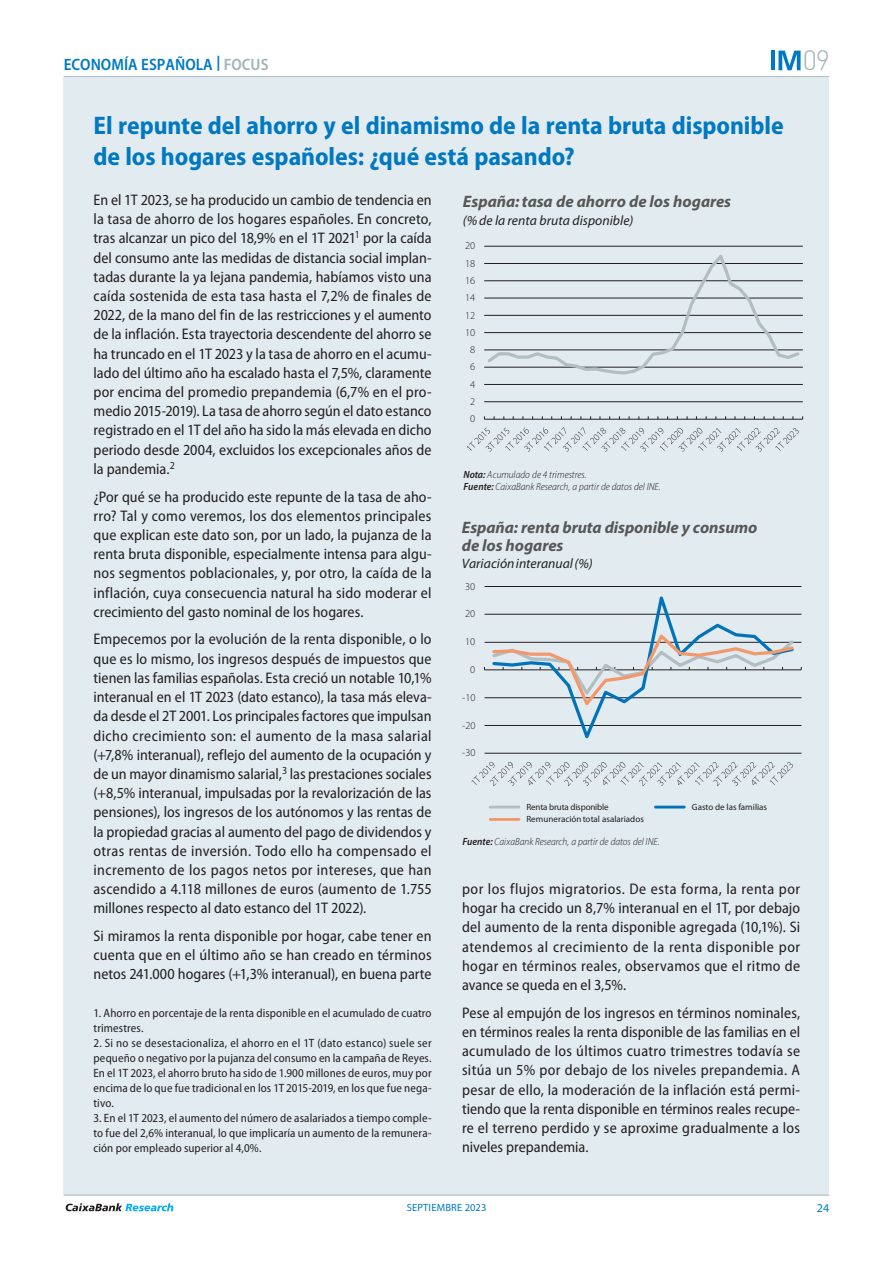
<style>
.page{position:relative;width:893px;height:1263px;background:#fff}
.page>*{position:absolute;margin:0;border:0;box-sizing:border-box;transform-origin:0 0}
.t1{font:300 27.6px "DIN Pro";color:#a1b3b9}
.Subt_Coyuntura{font:700 semi-condensed 25.5px/30.6px "Myriad Pro";color:#0079c2}
.t2{font:italic 700 16.5px/17.5px "Myriad Pro";letter-spacing:-.005em;color:#575756}
.t3{font:600 semi-condensed 16.5px "Myriad Pro";color:#0079c2}
.Texto_Focus{font:semi-condensed 15.3px/19.2px "Myriad Pro";color:#231f20;text-align:justify}
.t4{font:italic 13.65px "Myriad Pro";letter-spacing:.005em;color:#231f20}
.Notas_Focus{font:semi-condensed 12px/15px "Myriad Pro";letter-spacing:.01em;color:#231f20;text-align:justify}
.t5{font:12px "Myriad Pro";color:#0079c2}
.t6{font:italic 300 semi-condensed 10.5px/11.6px "Myriad Pro";letter-spacing:-.005em;color:#231f20}
.t7{font:300 10.5px "Myriad Pro";letter-spacing:-.005em;color:#231f20}
.t8{font:10.5px "Myriad Pro";letter-spacing:.02em;color:#0079c2}
.t9{font:9px "Myriad Pro";color:#231f20}
.t10{font:9px "Myriad Pro";letter-spacing:-.02em;color:#231f20}
.s1{color:#a1b3b9}
.s2{font-weight:600}
</style>
<div class="page">
<hr style="left:64px;top:76px;width:765px;height:1px;background:#a1b3b9">
<div style="left:64px;top:77px;width:765px;height:1118px;background:#e2ebf0"></div>
<hr style="left:64px;top:1195px;width:765px;height:1px;background:#a1b3b9">
<svg style="left:66px;top:1203px;width:107px;height:8px"></svg>
<svg style="left:778px;top:51px;width:23px;height:19px"></svg>
<hr style="left:771px;top:51px;width:4px;height:19px;background:#0079c2">
<hr style="left:484px;top:401px;width:319px;height:1px;background:#231f20">
<hr style="left:484px;top:384px;width:319px;height:1px;background:#231f20">
<hr style="left:484px;top:367px;width:319px;height:1px;background:#231f20">
<hr style="left:484px;top:350px;width:319px;height:1px;background:#231f20">
<hr style="left:484px;top:332px;width:319px;height:1px;background:#231f20">
<hr style="left:484px;top:315px;width:319px;height:1px;background:#231f20">
<hr style="left:484px;top:298px;width:319px;height:1px;background:#231f20">
<hr style="left:484px;top:280px;width:319px;height:1px;background:#231f20">
<hr style="left:484px;top:263px;width:319px;height:1px;background:#231f20">
<hr style="left:484px;top:246px;width:319px;height:1px;background:#231f20">
<hr style="left:484px;top:419px;width:319px;height:1px;background:#231f20">
<svg style="left:485px;top:254px;width:317px;height:121px"></svg>
<svg style="left:467px;top:427px;width:332px;height:25px"></svg>
<hr style="left:485px;top:753px;width:316px;height:1px;background:#231f20">
<hr style="left:485px;top:725px;width:316px;height:1px;background:#231f20">
<hr style="left:485px;top:614px;width:316px;height:1px;background:#231f20">
<hr style="left:485px;top:586px;width:316px;height:1px;background:#231f20">
<svg style="left:490px;top:596px;width:306px;height:143px"></svg>
<svg style="left:484px;top:631px;width:318px;height:79px"></svg>
<svg style="left:472px;top:762px;width:321px;height:24px"></svg>
<hr style="left:490px;top:806px;width:29px;height:2px;background:#b2bec2">
<hr style="left:655px;top:806px;width:29px;height:2px;background:#0073bb">
<hr style="left:490px;top:818px;width:29px;height:3px;background:#f3986b">
<p class="t3" style="left:64px;top:54px;width:206px">ECONOMÍA ESPAÑOLA <sup>|</sup> <span class="s1">FOCUS</span></p>
<h1 class="t1" style="left:803px;top:39px;width:29px">09</h1>
<p class="Subt_Coyuntura" style="left:94px;top:110px;width:692px">El repunte del ahorro y el dinamismo de la renta bruta disponible de los hogares españoles: ¿qué está pasando?</p>
<p class="Texto_Focus" style="left:94px;top:191px;width:340px">En el 1T 2023, se ha producido un cambio de tendencia en la tasa de ahorro de los hogares españoles. En concreto, tras alcanzar un pico del 18,9% en el 1T 2021<sup>1</sup> por la caída del consumo ante las medidas de distancia social implan&shy;tadas durante la ya lejana pandemia, habíamos visto una caída sostenida de esta tasa hasta el 7,2% de finales de 2022, de la mano del fin de las restricciones y el aumento de la inflación. Esta trayectoria descendente del ahorro se ha truncado en el 1T 2023 y la tasa de ahorro en el acumu&shy;lado del último año ha escalado hasta el 7,5%, claramente por encima del promedio prepandemia (6,7% en el pro&shy;medio 2015-2019). La tasa de ahorro según el dato estanco registrado en el 1T del año ha sido la más elevada en dicho periodo desde 2004, excluidos los excepcionales años de la pandemia.<sup>2</sup></p>
<p class="Texto_Focus" style="left:94px;top:487px;width:340px">¿Por qué se ha producido este repunte de la tasa de aho&shy;rro? Tal y como veremos, los dos elementos principales que explican este dato son, por un lado, la pujanza de la renta bruta disponible, especialmente intensa para algu&shy;nos segmentos poblacionales, y, por otro, la caída de la inflación, cuya consecuencia natural ha sido moderar el crecimiento del gasto nominal de los hogares.</p>
<p class="Texto_Focus" style="left:94px;top:630px;width:340px">Empecemos por la evolución de la renta disponible, o lo que es lo mismo, los ingresos después de impuestos que tienen las familias españolas. Esta creció un notable 10,1% interanual en el 1T 2023 (dato estanco), la tasa más eleva&shy;da desde el 2T 2001. Los principales factores que impulsan dicho crecimiento son: el aumento de la masa salarial (+7,8% interanual), reflejo del aumento de la ocupación y de un mayor dinamismo salarial,<sup>3</sup> las prestaciones sociales (+8,5% interanual, impulsadas por la revalorización de las pensiones), los ingresos de los autónomos y las rentas de la propiedad gracias al aumento del pago de dividendos y otras rentas de inversión. Todo ello ha compensado el incremento de los pagos netos por intereses, que han ascendido a 4.118 millones de euros (aumento de 1.755 millones respecto al dato estanco del 1T 2022).</p>
<p class="Texto_Focus" style="left:94px;top:927px;width:340px">Si miramos la renta disponible por hogar, cabe tener en cuenta que en el último año se han creado en términos netos 241.000 hogares (+1,3% interanual), en buena parte</p>
<p class="Notas_Focus" style="left:94px;top:1006px;width:340px">1. Ahorro en porcentaje de la renta disponible en el acumulado de cuatro trimestres.</p>
<p class="Notas_Focus" style="left:94px;top:1036px;width:340px">2. Si no se desestacionaliza, el ahorro en el 1T (dato estanco) suele ser pequeño o negativo por la pujanza del consumo en la campaña de Reyes.<br>En el 1T 2023, el ahorro bruto ha sido de 1.900 millones de euros, muy por encima de lo que fue tradicional en los 1T 2015-2019, en los que fue nega&shy;tivo.</p>
<p class="Notas_Focus" style="left:94px;top:1111px;width:340px">3. En el 1T 2023, el aumento del número de asalariados a tiempo comple&shy;to fue del 2,6% interanual, lo que implicaría un aumento de la remunera&shy;ción por empleado superior al 4,0%.</p>
<p class="t2" style="left:463px;top:192px;width:270px">España:tasa de ahorro de los hogares</p>
<p class="t4" style="left:463px;top:213px;width:172px">(%de la renta bruta disponible)</p>
<p class="t7" style="left:465px;top:240px;width:12px">20</p>
<p class="t7" style="left:465px;top:257px;width:12px">18</p>
<p class="t7" style="left:465px;top:275px;width:12px">16</p>
<p class="t7" style="left:465px;top:292px;width:12px">14</p>
<p class="t7" style="left:465px;top:309px;width:12px">12</p>
<p class="t7" style="left:465px;top:327px;width:12px">10</p>
<p class="t7" style="left:470px;top:344px;width:7px">8</p>
<p class="t7" style="left:470px;top:361px;width:7px">6</p>
<p class="t7" style="left:470px;top:378px;width:7px">4</p>
<p class="t7" style="left:470px;top:396px;width:7px">2</p>
<p class="t7" style="left:470px;top:413px;width:7px">0</p>
<p class="t6" style="left:464px;top:469px;width:199px"><span class="s2">Nota:</span> Acumulado de 4 trimestres.<br><span class="s2">Fuente:</span> CaixaBank Research, a partir de datos del INE.</p>
<p class="t2" style="left:462px;top:518px;width:297px">España: renta bruta disponible y consumo de los hogares</p>
<p class="t4" style="left:462px;top:556px;width:132px">Variacióninteranual(%)</p>
<p class="t7" style="left:465px;top:580px;width:12px">30</p>
<p class="t7" style="left:465px;top:608px;width:12px">20</p>
<p class="t7" style="left:465px;top:636px;width:12px">10</p>
<p class="t7" style="left:470px;top:664px;width:7px">0</p>
<p class="t7" style="left:462px;top:692px;width:15px">-10</p>
<p class="t7" style="left:462px;top:719px;width:15px">-20</p>
<p class="t7" style="left:462px;top:747px;width:15px">-30</p>
<p class="t10" style="left:527px;top:802px;width:84px">Renta bruta disponible</p>
<p class="t9" style="left:692px;top:802px;width:77px">Gasto de las familias</p>
<p class="t9" style="left:527px;top:814px;width:119px">Remuneracióntotal asalariados</p>
<p class="t6" style="left:462px;top:835px;width:199px"><span class="s2">Fuente:</span> CaixaBank Research, a partir de datos del INE.</p>
<p class="Texto_Focus" style="left:462px;top:880px;width:340px">por los flujos migratorios. De esta forma, la renta por hogar ha crecido un 8,7% interanual en el 1T, por debajo del aumento de la renta disponible agregada (10,1%). Si atendemos al crecimiento de la renta disponible por hogar en términos reales, observamos que el ritmo de avance se queda en el 3,5%.</p>
<p class="Texto_Focus" style="left:462px;top:1003px;width:340px">Pese al empujón de los ingresos en términos nominales, en términos reales la renta disponible de las familias en el acumulado de los últimos cuatro trimestres todavía se sitúa un 5% por debajo de los niveles prepandemia. A pesar de ello, la moderación de la inflación está permi&shy;tiendo que la renta disponible en términos reales recupe&shy;re el terreno perdido y se aproxime gradualmente a los niveles prepandemia.</p>
<p class="t8" style="left:407px;top:1202px;width:81px">SEPTIEMBRE 2023</p>
<p class="t5" style="left:817px;top:1202px;width:14px">24</p>
</div>
